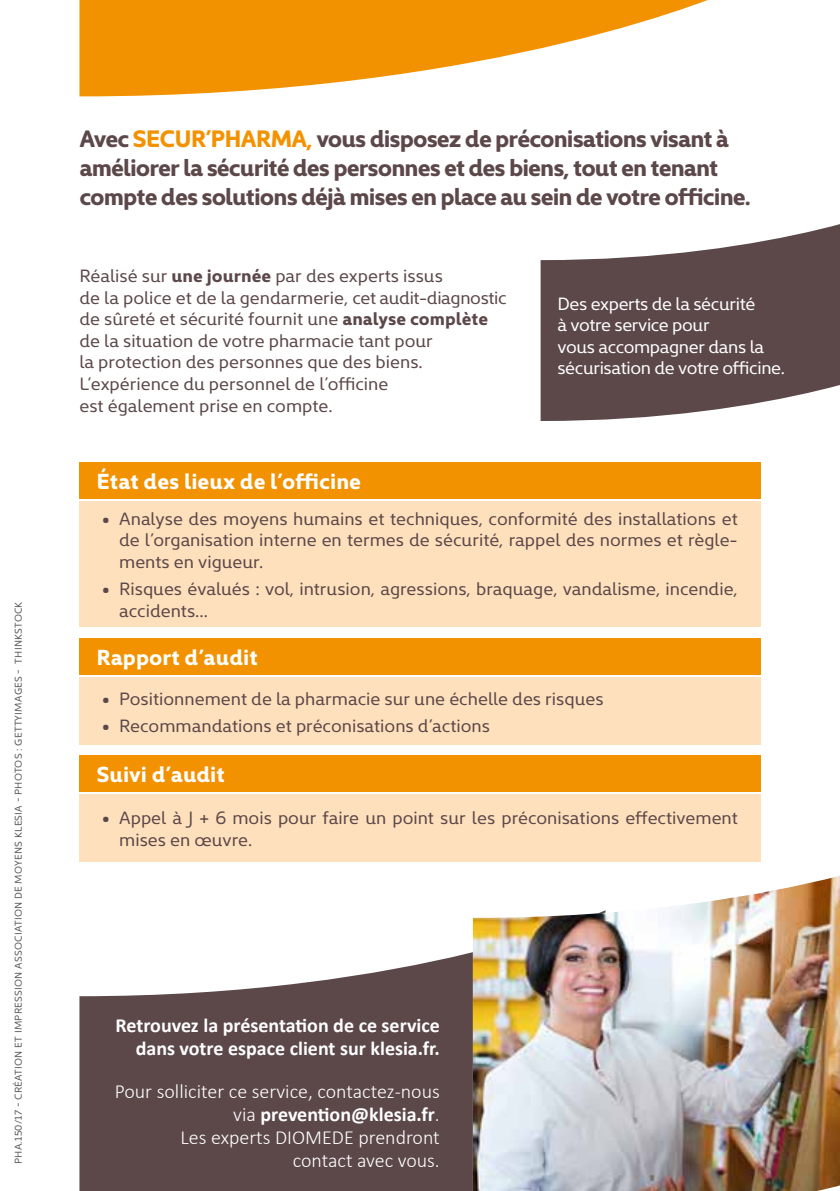
<style>
.page{position:relative;width:840px;height:1191px;background:#fff}
.page>*{position:absolute;margin:0;border:0;box-sizing:border-box;transform-origin:0 0}
.t1{font:700 24px/28.8px "Kyrial Display Pro";letter-spacing:-.04em;color:#5c4749}
.t2{font:700 22px "Kyrial Display Pro";color:#fff}
.t3{font:300 20px/23px "Calibri";color:#fff;text-align:right}
.t4{font:700 20px/23px "Calibri";color:#fff;text-align:right}
.t5{font:18px/21.6px "Kyrial Display Pro";color:#5c4749}
.t6{font:18px/21.6px "Kyrial Display Pro";letter-spacing:-.02em;color:#fff}
.t7{font:10px "Kyrial Display Pro";letter-spacing:.025em;color:#575756}
.s1{color:#f39200}
.s2{font-weight:700}
</style>
<div class="page">
<svg style="left:79px;top:952px;width:393px;height:239px;background:#705e60"></svg>
<svg style="left:79px;top:0;width:629px;height:96px;fill:#f39200"></svg>
<div style="left:79px;top:462px;width:681px;height:36px;background:#f39200"></div>
<div style="left:79px;top:638px;width:681px;height:37px;background:#f39200"></div>
<div style="left:79px;top:755px;width:681px;height:37px;background:#f39200"></div>
<div style="left:79px;top:501px;width:681px;height:125px;background:#fee0bc"></div>
<div style="left:79px;top:678px;width:681px;height:67px;background:#fee0bc"></div>
<div style="left:79px;top:794px;width:681px;height:68px;background:#fee0bc"></div>
<img style="left:472px;top:876px;width:367px;height:315px">
<svg style="left:540px;top:224px;width:299px;height:197px;fill:#5c4749"></svg>
<p class="t7" style="left:11px;top:1163px;width:564px;rotate:-90deg">PHA.150/17 - CRÉATION ET IMPRESSION ASSOCIATION DE MOYENS KLESIA - PHOTOS : GETTYIMAGES - THINKSTOCK</p>
<h1 class="t1" style="left:79px;top:123px;width:672px">Avec <span class="s1">SECUR’PHARMA,</span> vous disposez de préconisations visant à améliorer la sécurité des personnes et des biens, tout en tenant compte des solutions déjà mises en place au sein de votre officine.</h1>
<p class="t5" style="left:79px;top:264px;width:428px">Réalisé sur <span class="s2">une journée</span> par des experts issus<br>de la police et de la gendarmerie, cet audit-diagnostic de sûreté et sécurité fournit une <span class="s2">analyse complète </span>de la situation de votre pharmacie tant pour<br>la protection des personnes que des biens.<br>L’expérience du personnel de l’officine<br>est également prise en compte.</p>
<p class="t2" style="left:96px;top:465px;width:266px">État des lieux de l’officine</p>
<p class="t6" style="left:557px;top:291px;width:229px">Des experts de la sécurité<br>à votre service pour<br>vous accompagner dans la sécurisation de votre officine.</p>
<p class="t5" style="left:119px;top:506px;width:619px;text-align:justify;text-indent:-17px">• Analyse des moyens humains et techniques, conformité des installations et de l’organisation interne en termes de sécurité, rappel des normes et règle&shy;ments en vigueur.</p>
<p class="t5" style="left:119px;top:577px;width:619px;text-indent:-17px">• Risques évalués : vol, intrusion, agressions, braquage, vandalisme, incendie, accidents...</p>
<p class="t2" style="left:96px;top:641px;width:163px">Rapport d’audit</p>
<p class="t5" style="left:102px;top:686px;width:502px">• Positionnement de la pharmacie sur une échelle des risques</p>
<p class="t5" style="left:102px;top:714px;width:389px">• Recommandations et préconisations d’actions</p>
<p class="t2" style="left:96px;top:758px;width:130px">Suivi d’audit</p>
<p class="t5" style="left:119px;top:806px;width:620px;text-indent:-17px">• Appel à J + 6 mois pour faire un point sur les préconisations effectivement mises en œuvre.</p>
<p class="t4" style="left:115px;top:1013px;width:325px">Retrouvez la présentation de ce service dans votre espace client sur klesia.fr.</p>
<p class="t3" style="left:115px;top:1078px;width:326px">Pour solliciter ce service, contactez-nous via <span class="s2">prevention@klesia.fr</span>.<br>Les experts DIOMEDE prendront</p>
<p class="t3" style="left:293px;top:1147px;width:148px">contact avec vous.</p>
</div>
